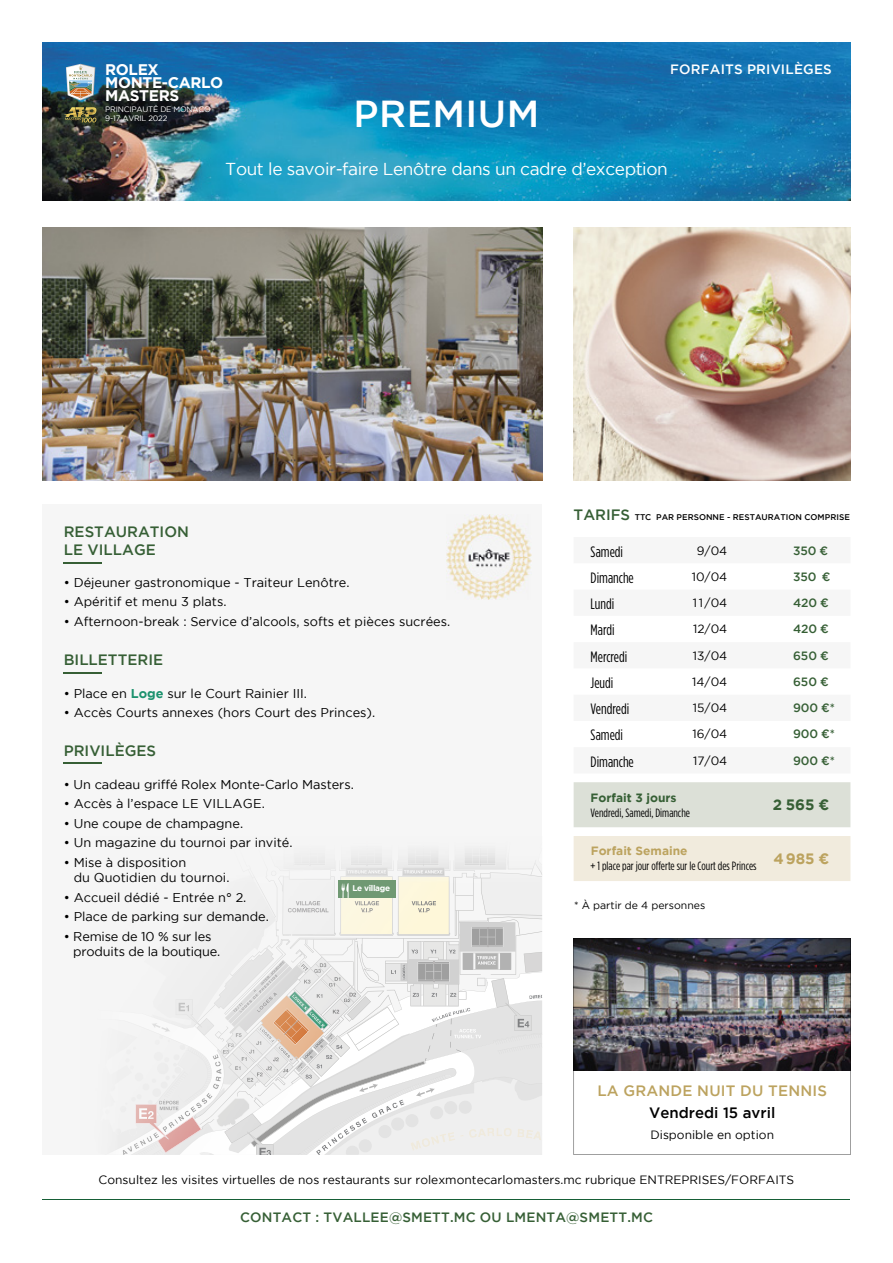
<style>
.page{position:relative;width:893px;height:1263px;background:#fff}
.page>*{position:absolute;margin:0;border:0;box-sizing:border-box;transform-origin:0 0}
.t1{font:500 37.5px "Gotham";letter-spacing:.015em;color:#fff}
.t2{font:17.25px "Gotham";letter-spacing:-.025em;color:#fff}
.t3{font:700 15.3px/12.9px "Gotham";letter-spacing:-.025em;color:#fff}
.t4{font:15px "Gotham Condensed";color:#000}
.t5{font:500 15px/18px "Gotham";color:#365f35}
.t6{font:500 15px "Gotham";letter-spacing:.015em;color:#bca35f}
.t7{font:500 15px "Gotham";color:#000}
.t8{font:700 15px "Gotham";color:#365f35}
.t9{font:500 13.5px "Gotham";letter-spacing:.015em;color:#365f35}
.t10{font:500 13.5px "Gotham";letter-spacing:.015em;color:#fff}
.t11{font:12.75px/15.3px "Gotham";color:#000}
.t12{font:12px "Gotham";color:#000}
.t13{font:12px "Gotham Condensed";color:#000}
.t14{font:500 12px "Gotham";color:#365f35}
.t15{font:700 12px "Gotham";color:#bca35f}
.t16{font:700 12px "Gotham";color:#365f35}
.t17{font:10.5px "Gotham";color:#000}
.t18{font:500 8.25px "Gotham";letter-spacing:.005em;color:#000}
.t19{font:700 8.25px "Gotham";letter-spacing:-.04em;color:#fff}
.t20{font:7.8px/8.7px "Gotham";letter-spacing:-.025em;color:#fff}
.s1{font-weight:700;color:#1c926e}
.s2{font-size:15px;color:#365f35}
</style>
<div class="page">
<div style="left:43px;top:504px;width:499px;height:651px;background:#f6f6f6"></div>
<img style="left:43px;top:43px;width:807px;height:158px">
<div style="left:574px;top:782px;width:276px;height:45px;background:#dce0d7"></div>
<div style="left:574px;top:836px;width:276px;height:45px;background:#f1ebdd"></div>
<img style="left:43px;top:227px;width:499px;height:253px">
<img style="left:574px;top:227px;width:276px;height:253px">
<img style="left:398px;top:918px;width:51px;height:8px">
<img style="left:340px;top:918px;width:53px;height:8px">
<img style="left:294px;top:850px;width:239px;height:68px">
<img style="left:531px;top:860px;width:5px;height:13px">
<img style="left:257px;top:880px;width:20px;height:46px">
<img style="left:480px;top:873px;width:62px;height:42px">
<img style="left:477px;top:917px;width:65px;height:3px">
<img style="left:477px;top:918px;width:12px;height:4px">
<img style="left:489px;top:919px;width:31px;height:7px">
<img style="left:282px;top:876px;width:54px;height:50px">
<img style="left:507px;top:850px;width:4px;height:16px">
<svg style="left:453px;top:877px;width:2px;height:19px"></svg>
<img style="left:455px;top:873px;width:22px;height:53px">
<img style="left:346px;top:867px;width:42px;height:9px">
<img style="left:402px;top:867px;width:42px;height:9px">
<img style="left:296px;top:901px;width:24px;height:4px">
<img style="left:288px;top:908px;width:41px;height:4px">
<img style="left:355px;top:901px;width:24px;height:4px">
<svg style="left:361px;top:908px;width:12px;height:4px"></svg>
<img style="left:412px;top:901px;width:24px;height:4px">
<svg style="left:418px;top:908px;width:12px;height:4px"></svg>
<img style="left:347px;top:870px;width:39px;height:3px">
<img style="left:404px;top:870px;width:38px;height:3px">
<svg style="left:119px;top:926px;width:424px;height:229px"></svg>
<img style="left:447px;top:514px;width:84px;height:86px">
<img style="left:574px;top:938px;width:276px;height:217px">
<svg style="left:64px;top:107px;width:33px;height:16px"></svg>
<svg style="left:66px;top:64px;width:29px;height:37px"></svg>
<hr style="left:43px;top:1199px;width:807px;height:1px;background:#165e36">
<hr style="left:64px;top:562px;width:38px;height:2px;background:#365f35">
<hr style="left:64px;top:673px;width:38px;height:1px;background:#365f35">
<hr style="left:64px;top:762px;width:38px;height:2px;background:#365f35">
<div style="left:338px;top:881px;width:58px;height:17px;background:#709973"></div>
<svg style="left:341px;top:883px;width:8px;height:15px"></svg>
<p class="t3" style="left:105px;top:63px;width:120px">ROLEX<br>MONTE-CARLO<br>MASTERS</p>
<p class="t20" style="left:105px;top:105px;width:107px">PRINCIPAUTÉ DE MONACO<br>9-17 AVRIL 2022</p>
<h1 class="t1" style="left:354px;top:93px;width:187px">PREMIUM</h1>
<p class="t10" style="left:670px;top:61px;width:163px">FORFAITS PRIVILÈGES</p>
<h2 class="t2" style="left:225px;top:159px;width:444px">Tout le savoir-faire Lenôtre dans un cadre d’exception</h2>
<p class="t5" style="left:64px;top:522px;width:127px">RESTAURATION<br>LE VILLAGE</p>
<p class="t11" style="left:64px;top:574px;width:287px">• Déjeuner gastronomique - Traiteur Lenôtre.</p>
<p class="t11" style="left:64px;top:594px;width:164px">• Apéritif et menu 3 plats.</p>
<p class="t11" style="left:64px;top:613px;width:388px">• Afternoon-break : Service d’alcools, softs et pièces sucrées.</p>
<p class="t5" style="left:64px;top:650px;width:101px">BILLETTERIE</p>
<p class="t11" style="left:64px;top:685px;width:245px">• Place en <span class="s1">Loge</span> sur le Court Rainier III.</p>
<p class="t11" style="left:64px;top:705px;width:313px">• Accès Courts annexes (hors Court des Princes).</p>
<p class="t5" style="left:64px;top:742px;width:94px">PRIVILÈGES</p>
<p class="t11" style="left:64px;top:776px;width:291px">• Un cadeau griffé Rolex Monte-Carlo Masters.</p>
<p class="t11" style="left:64px;top:796px;width:203px">• Accès à l’espace LE VILLAGE.</p>
<p class="t11" style="left:64px;top:815px;width:181px">• Une coupe de champagne.</p>
<p class="t11" style="left:64px;top:835px;width:230px">• Un magazine du tournoi par invité.</p>
<p class="t11" style="left:74px;top:854px;width:157px;text-indent:-10px">• Mise à disposition<br>du Quotidien du tournoi.</p>
<p class="t11" style="left:64px;top:889px;width:184px">• Accueil dédié - Entrée n° 2.</p>
<p class="t11" style="left:64px;top:909px;width:207px">• Place de parking sur demande.</p>
<p class="t11" style="left:73px;top:928px;width:148px;text-indent:-10px">• Remise de 10 % sur les produits de la boutique.</p>
<p class="t19" style="left:352px;top:883px;width:39px">Le village</p>
<p class="t18" style="left:574px;top:512px;width:278px"><span class="s2">TARIFS</span> TTC PAR PERSONNE - RESTAURATION COMPRISE</p>
<p class="t4" style="left:591px;top:543px;width:34px">Samedi</p>
<p class="t12" style="left:697px;top:544px;width:32px">9/04</p>
<p class="t14" style="left:793px;top:543px;width:37px">350 ¤</p>
<p class="t4" style="left:591px;top:569px;width:45px">Dimanche</p>
<p class="t12" style="left:692px;top:570px;width:37px">10/04</p>
<p class="t14" style="left:793px;top:570px;width:39px">350 ¤</p>
<p class="t4" style="left:591px;top:596px;width:25px">Lundi</p>
<p class="t12" style="left:693px;top:596px;width:36px">11/04</p>
<p class="t14" style="left:793px;top:596px;width:37px">420 ¤</p>
<p class="t4" style="left:591px;top:622px;width:25px">Mardi</p>
<p class="t12" style="left:693px;top:622px;width:36px">12/04</p>
<p class="t14" style="left:793px;top:622px;width:37px">420 ¤</p>
<p class="t4" style="left:591px;top:648px;width:38px">Mercredi</p>
<p class="t12" style="left:693px;top:649px;width:36px">13/04</p>
<p class="t14" style="left:793px;top:649px;width:37px">650 ¤</p>
<p class="t4" style="left:591px;top:674px;width:24px">Jeudi</p>
<p class="t12" style="left:692px;top:675px;width:37px">14/04</p>
<p class="t14" style="left:793px;top:675px;width:37px">650 ¤</p>
<p class="t4" style="left:591px;top:701px;width:40px">Vendredi</p>
<p class="t12" style="left:693px;top:701px;width:36px">15/04</p>
<p class="t14" style="left:793px;top:701px;width:44px">900 ¤*</p>
<p class="t4" style="left:591px;top:727px;width:34px">Samedi</p>
<p class="t12" style="left:692px;top:727px;width:36px">16/04</p>
<p class="t14" style="left:793px;top:727px;width:44px">900 ¤*</p>
<p class="t4" style="left:591px;top:753px;width:45px">Dimanche</p>
<p class="t12" style="left:693px;top:754px;width:36px">17/04</p>
<p class="t14" style="left:793px;top:754px;width:44px">900 ¤*</p>
<p class="t16" style="left:591px;top:790px;width:87px">Forfait 3 jours</p>
<p class="t13" style="left:591px;top:806px;width:101px">Vendredi, Samedi, Dimanche</p>
<p class="t8" style="left:773px;top:796px;width:58px">2 565 ¤</p>
<p class="t15" style="left:591px;top:844px;width:98px">Forfait Semaine</p>
<p class="t13" style="left:591px;top:860px;width:240px">+ 1 place par jour offerte sur le Court des Princes <sup>4</sup> <sup>985</sup> <sup>¤</sup></p>
<p class="t17" style="left:574px;top:900px;width:133px">* À partir de 4 personnes</p>
<p class="t6" style="left:597px;top:1082px;width:231px">LA GRANDE NUIT DU TENNIS</p>
<p class="t7" style="left:649px;top:1104px;width:128px">Vendredi 15 avril</p>
<p class="t12" style="left:650px;top:1128px;width:125px">Disponible en option</p>
<p class="t12" style="left:99px;top:1173px;width:697px">Consultez les visites virtuelles de nos restaurants sur rolexmontecarlomasters.mc rubrique ENTREPRISES/FORFAITS</p>
<p class="t9" style="left:240px;top:1210px;width:414px">CONTACT : TVALLEE@SMETT.MC OU LMENTA@SMETT.MC</p>
</div>
